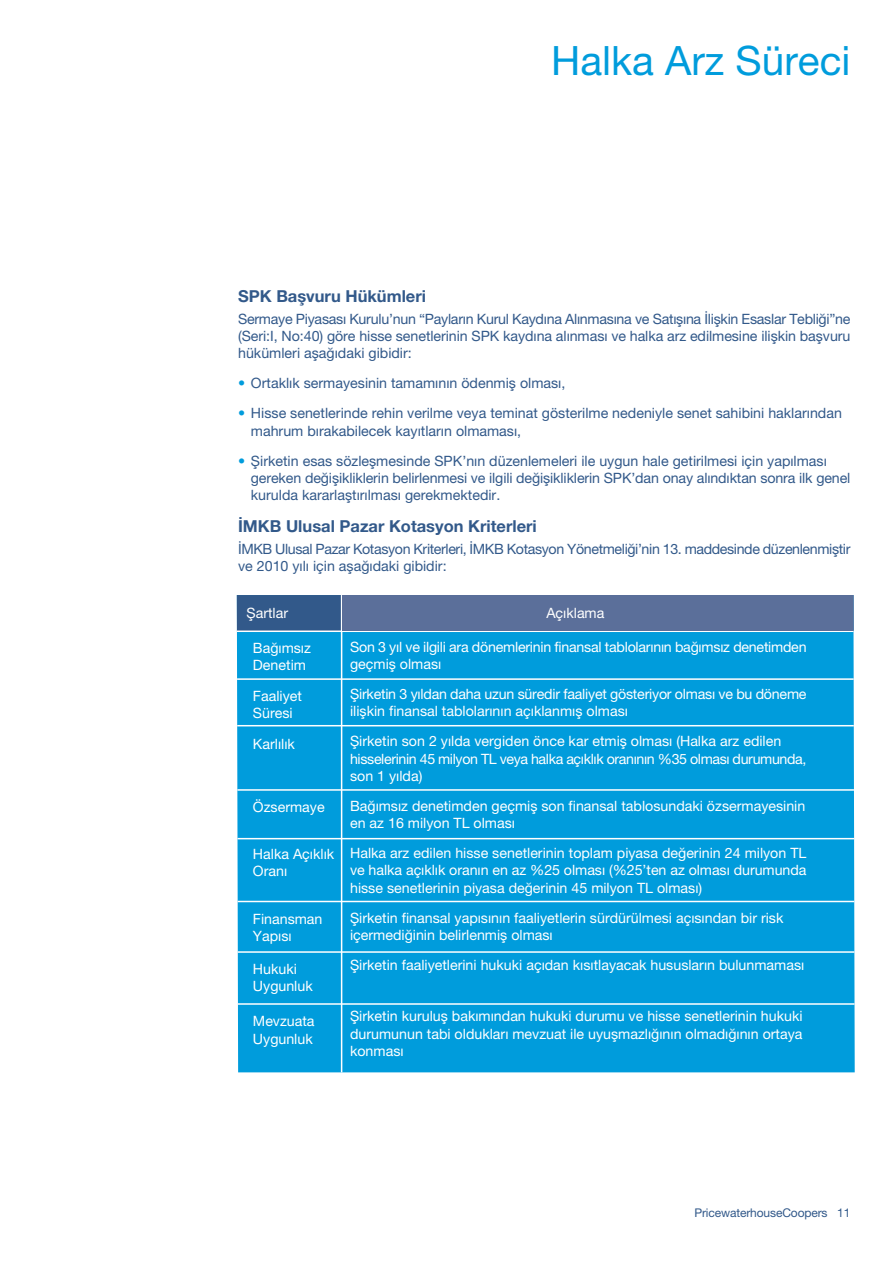
<style>
.page{position:relative;width:893px;height:1263px;background:#fff}
.page>*{position:absolute;margin:0;border:0;box-sizing:border-box;transform-origin:0 0}
.t1{font:40.5px "Helvetica Neue BS Roman";color:#009cdc}
.t2{font:700 16.5px "Helvetica Neue BS Roman";color:#32598a}
.t3{font:14.25px/17.2px "Helvetica Neue BS Roman";color:#fff}
.t4{font:14.25px/17.2px "Helvetica Neue BS Roman";color:#32598a}
.t5{font:14.25px/17.2px "Helvetica Neue BS Roman";letter-spacing:-.025em;color:#fff}
.t6{font:14.25px/17.2px "Helvetica Neue BS Roman";letter-spacing:-.025em;color:#32598a}
.t7{font:12px "Helvetica Neue BS Roman";letter-spacing:-.01em;color:#32598a}
.s1{color:#009cdc}
</style>
<div class="page">
<div style="left:237px;top:632px;width:618px;height:440px;background:#009cdc"></div>
<hr style="left:237px;top:678px;width:618px;height:2px;background:#fff">
<svg style="left:237px;top:595px;width:617px;height:37px;background:#51729c"></svg>
<hr style="left:237px;top:725px;width:618px;height:1px;background:#fff">
<hr style="left:237px;top:789px;width:618px;height:2px;background:#fff">
<hr style="left:237px;top:838px;width:618px;height:1px;background:#fff">
<hr style="left:237px;top:901px;width:618px;height:1px;background:#fff">
<hr style="left:237px;top:951px;width:618px;height:2px;background:#fff">
<hr style="left:237px;top:1003px;width:618px;height:2px;background:#fff">
<hr style="left:341px;top:595px;width:1px;height:477px;background:#fff">
<div style="left:342px;top:595px;width:513px;height:36px;background:#5b6f9a"></div>
<h1 class="t1" style="left:551px;top:46px;width:301px">Halka Arz Süreci</h1>
<p class="t2" style="left:238px;top:291px;width:189px">SPK Başvuru Hükümleri</p>
<p class="t4" style="left:238px;top:312px;width:614px;text-align:justify">Sermaye Piyasası Kurulu’nun “Payların Kurul Kaydına Alınmasına ve Satışına İlişkin Esaslar Tebliği”ne (Seri:I, No:40) göre hisse senetlerinin SPK kaydına alınması ve halka arz edilmesine ilişkin başvuru hükümleri aşağıdaki gibidir:</p>
<p class="t4" style="left:238px;top:376px;width:329px"><span class="s1">•</span> Ortaklık sermayesinin tamamının ödenmiş olması,</p>
<p class="t4" style="left:251px;top:406px;width:593px;text-indent:-13px"><span class="s1">•</span> Hisse senetlerinde rehin verilme veya teminat gösterilme nedeniyle senet sahibini haklarından mahrum bırakabilecek kayıtların olmaması,</p>
<p class="t4" style="left:251px;top:453px;width:601px;text-indent:-13px"><span class="s1">•</span> Şirketin esas sözleşmesinde SPK’nın düzenlemeleri ile uygun hale getirilmesi için yapılması gereken değişikliklerin belirlenmesi ve ilgili değişikliklerin SPK’dan onay alındıktan sonra ilk genel kurulda kararlaştırılması gerekmektedir.</p>
<p class="t2" style="left:238px;top:521px;width:300px">İMKB Ulusal Pazar Kotasyon Kriterleri</p>
<p class="t6" style="left:238px;top:542px;width:614px">İMKB Ulusal Pazar Kotasyon Kriterleri, İMKB Kotasyon Yönetmeliği’nin 13. maddesinde düzenlenmiştir ve 2010 yılı için aşağıdaki gibidir:</p>
<p class="t3" style="left:247px;top:606px;width:43px">Şartlar</p>
<p class="t3" style="left:546px;top:606px;width:60px">Açıklama</p>
<p class="t3" style="left:253px;top:640px;width:60px">Bağımsız<br>Denetim</p>
<p class="t3" style="left:350px;top:640px;width:458px">Son 3 yıl ve ilgili ara dönemlerinin finansal tablolarının bağımsız denetimden geçmiş olması</p>
<p class="t3" style="left:350px;top:687px;width:458px">Şirketin 3 yıldan daha uzun süredir faaliyet gösteriyor olması ve bu döneme ilişkin finansal tablolarının açıklanmış olması</p>
<p class="t5" style="left:350px;top:734px;width:458px">Şirketin son 2 yılda vergiden önce kar etmiş olması (Halka arz edilen hisselerinin 45 milyon TL veya halka açıklık oranının %35 olması durumunda, son 1 yılda)</p>
<p class="t3" style="left:350px;top:799px;width:457px">Bağımsız denetimden geçmiş son finansal tablosundaki özsermayesinin en az 16 milyon TL olması</p>
<p class="t3" style="left:350px;top:846px;width:458px;text-align:justify">Halka arz edilen hisse senetlerinin toplam piyasa değerinin 24 milyon TL ve halka açıklık oranın en az %25 olması (%25’ten az olması durumunda hisse senetlerinin piyasa değerinin 45 milyon TL olması)</p>
<p class="t3" style="left:350px;top:910px;width:435px">Şirketin finansal yapısının faaliyetlerin sürdürülmesi açısından bir risk içermediğinin belirlenmiş olması</p>
<p class="t3" style="left:350px;top:958px;width:456px">Şirketin faaliyetlerini hukuki açıdan kısıtlayacak hususların bulunmaması</p>
<p class="t3" style="left:350px;top:1009px;width:454px;text-align:justify">Şirketin kuruluş bakımından hukuki durumu ve hisse senetlerinin hukuki durumunun tabi oldukları mevzuat ile uyuşmazlığının olmadığının ortaya konması</p>
<p class="t3" style="left:253px;top:688px;width:51px">Faaliyet<br>Süresi</p>
<p class="t3" style="left:253px;top:737px;width:43px">Karlılık</p>
<p class="t3" style="left:253px;top:800px;width:73px">Özsermaye</p>
<p class="t3" style="left:253px;top:846px;width:83px">Halka Açıklık<br>Oranı</p>
<p class="t3" style="left:253px;top:911px;width:71px">Finansman<br>Yapısı</p>
<p class="t3" style="left:253px;top:962px;width:61px">Hukuki<br>Uygunluk</p>
<p class="t3" style="left:253px;top:1014px;width:63px">Mevzuata<br>Uygunluk</p>
<p class="t7" style="left:694px;top:1208px;width:157px">PricewaterhouseCoopers 11</p>
</div>
